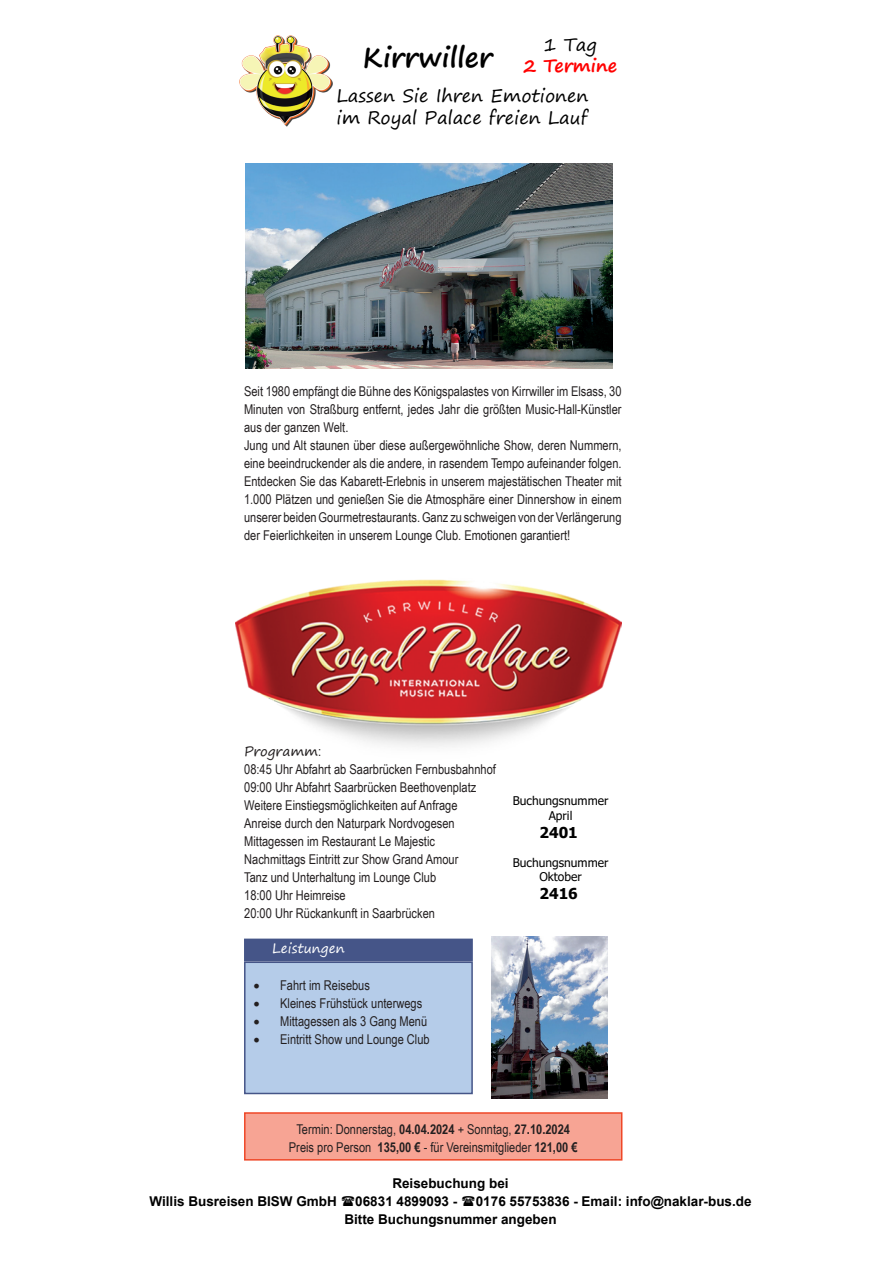
<style>
.page{position:relative;width:893px;height:1263px;background:#fff}
.page>*{position:absolute;margin:0;border:0;box-sizing:border-box;transform-origin:0 0}
.t1{font:700 27px "Segoe Print";color:#000}
.t2{font:18px/21.6px "Segoe Print";color:#000}
.t3{font:700 18px "Segoe Print";color:#f00}
.t4{font:700 15px "Tahoma";color:#000}
.t5{font:13.5px/18px "Arial Narrow";color:#231f20}
.t6{font:700 13.5px/18px "Arial";color:#000}
.t7{font:13.5px "Segoe Print";color:#fff}
.t8{font:13.5px "Segoe Print";color:#231f20}
.t9{font:12px/14.4px "Tahoma";color:#000;text-align:center}
.s1{font-family:"Arial Narrow"}
.s2{font-family:"Minion Pro";font-size:18px}
.s3{font-weight:700}
</style>
<div class="page">
<img style="left:240px;top:35px;width:92px;height:92px">
<div style="left:244px;top:961px;width:229px;height:133px;background:#b5cce9;border:2px solid #455588"></div>
<div style="left:244px;top:938px;width:229px;height:23px;background:#455588;border:2px solid #455588"></div>
<div style="left:244px;top:1112px;width:378px;height:48px;background:#f7a494;border:2px solid #ef4727"></div>
<img style="left:246px;top:163px;width:367px;height:205px">
<img style="left:236px;top:579px;width:385px;height:168px">
<img style="left:491px;top:937px;width:117px;height:161px">
<h2 class="t2" style="left:543px;top:33px;width:55px">1 Tag</h2>
<h2 class="t3" style="left:523px;top:49px;width:96px">2 Termine</h2>
<h2 class="t2" style="left:336px;top:84px;width:254px">Lassen Sie Ihren Emotionen im Royal Palace freien Lauf</h2>
<h1 class="t1" style="left:363px;top:33px;width:131px">Kirrwiller</h1>
<p class="t5" style="left:244px;top:382px;width:379px">Seit 1980 empfängt die Bühne des Königspalastes von Kirrwiller im Elsass, 30<br>Minuten von Straßburg entfernt, jedes Jahr die größten Music-Hall-Künstler aus der ganzen Welt.<br>Jung und Alt staunen über diese außergewöhnliche Show, deren Nummern, eine beeindruckender als die andere, in rasendem Tempo aufeinander folgen.<br>Entdecken Sie das Kabarett-Erlebnis in unserem majestätischen Theater mit 1.000 Plätzen und genießen Sie die Atmosphäre einer Dinnershow in einem unserer beiden Gourmetrestaurants. Ganz zu schweigen von der Verlängerung der Feierlichkeiten in unserem Lounge Club. Emotionen garantiert!</p>
<p class="t8" style="left:244px;top:739px;width:79px">Programm<span class="s1">:</span></p>
<p class="t5" style="left:244px;top:760px;width:253px">08:45 Uhr Abfahrt ab Saarbrücken Fernbusbahnhof 09:00 Uhr Abfahrt Saarbrücken Beethovenplatz Weitere Einstiegsmöglichkeiten auf Anfrage Anreise durch den Naturpark Nordvogesen Mittagessen im Restaurant Le Majestic Nachmittags Eintritt zur Show Grand Amour<br>Tanz und Unterhaltung im Lounge Club<br>18:00 Uhr Heimreise<br>20:00 Uhr Rückankunft in Saarbrücken</p>
<p class="t7" style="left:272px;top:936px;width:74px">Leistungen</p>
<p class="t5" style="left:253px;top:976px;width:118px"><span class="s2">•</span> Fahrt im Reisebus</p>
<p class="t5" style="left:253px;top:994px;width:171px"><span class="s2">•</span> Kleines Frühstück unterwegs</p>
<p class="t5" style="left:253px;top:1012px;width:176px"><span class="s2">•</span> Mittagessen als 3 Gang Menü</p>
<p class="t5" style="left:253px;top:1030px;width:178px"><span class="s2">•</span> Eintritt Show und Lounge Club</p>
<p class="t9" style="left:513px;top:794px;width:97px">Buchungsnummer<br>April</p>
<p class="t4" style="left:540px;top:822px;width:40px">2401</p>
<p class="t9" style="left:513px;top:856px;width:97px">Buchungsnummer<br>Oktober</p>
<p class="t4" style="left:540px;top:883px;width:40px">2416</p>
<p class="t5" style="left:289px;top:1120px;width:290px;text-align:center">Termin: Donnerstag, <span class="s3">04.04.2024</span> + Sonntag, <span class="s3">27.10.2024<br></span>Preis pro Person <span class="s3">135,00 €</span> - für Vereinsmitglieder <span class="s3">121,00 €</span></p>
<p class="t6" style="left:392px;top:1174px;width:118px">Reisebuchung bei</p>
<p class="t6" style="left:344px;top:1192px;width:409px;text-indent:131px">0176 55753836 - Email: info@naklar-bus.de<br>Bitte Buchungsnummer angeben</p>
<p class="t6" style="left:149px;top:1192px;width:189px">Willis Busreisen BISW GmbH</p>
<p class="t6" style="left:355px;top:1192px;width:104px">06831 4899093 -</p>
</div>
